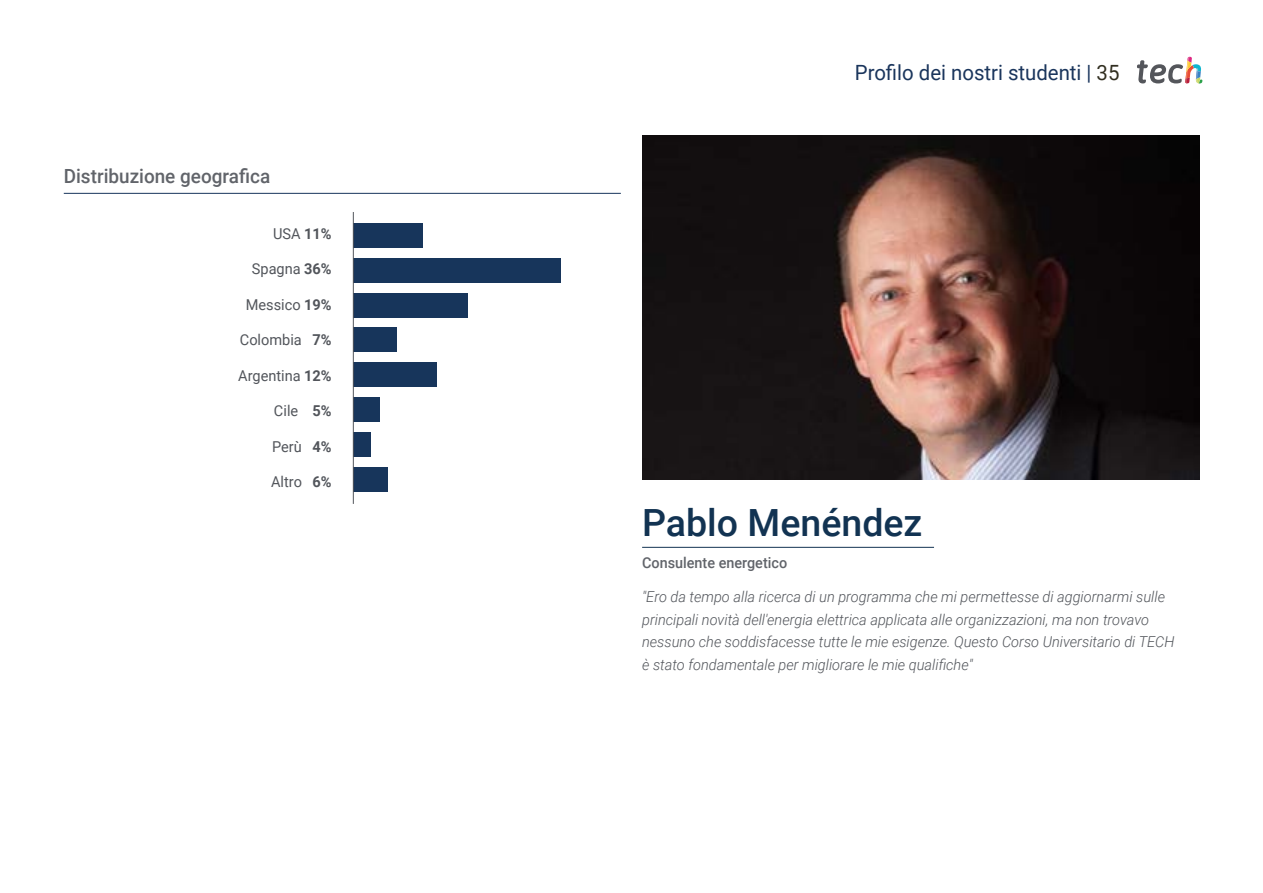
<style>
.page{position:relative;width:1263px;height:893px;background:#fff}
.page>*{position:absolute;margin:0;border:0;box-sizing:border-box;transform-origin:0 0}
.t1{font:500 37.5px "Roboto";color:#123352}
.t2{font:21px "Roboto";color:#1a355c}
.t3{font:500 19.5px "Roboto";color:#61646a}
.t4{font:italic 300 15px/22.5px "Roboto";color:#52555b}
.t5{font:15px "Roboto";color:#52555b}
.t6{font:500 15px "Roboto";color:#61646a;scale:.96 1}
.s1{font-weight:700}
.s2{color:#312e20}
</style>
<div class="page">
<hr style="left:642px;top:547px;width:292px;height:1px;background:#123352">
<svg style="left:1137px;top:57px;width:65px;height:27px"></svg>
<img style="left:642px;top:136px;width:557px;height:343px">
<hr style="left:64px;top:193px;width:557px;height:1px;background:#17355b">
<div style="left:353px;top:223px;width:70px;height:25px;background:#17355b"></div>
<div style="left:353px;top:397px;width:27px;height:25px;background:#17355b"></div>
<div style="left:353px;top:258px;width:207px;height:25px;background:#17355b"></div>
<div style="left:353px;top:432px;width:18px;height:25px;background:#17355b"></div>
<div style="left:353px;top:293px;width:115px;height:24px;background:#17355b"></div>
<div style="left:353px;top:467px;width:35px;height:24px;background:#17355b"></div>
<div style="left:353px;top:327px;width:43px;height:25px;background:#17355b"></div>
<div style="left:353px;top:362px;width:84px;height:25px;background:#17355b"></div>
<hr style="left:353px;top:212px;width:1px;height:292px;background:#52555b">
<h3 class="t3" style="left:64px;top:162px;width:208px">Distribuzione geografica</h3>
<p class="t5" style="left:273px;top:223px;width:60px">USA <span class="s1">11%</span></p>
<p class="t5" style="left:252px;top:258px;width:81px">Spagna <span class="s1">36%</span></p>
<p class="t5" style="left:246px;top:294px;width:87px">Messico <span class="s1">19%</span></p>
<p class="t5" style="left:240px;top:329px;width:93px">Colombia <span class="s1">7%</span></p>
<p class="t5" style="left:238px;top:365px;width:95px">Argentina <span class="s1">12%</span></p>
<p class="t5" style="left:274px;top:400px;width:59px">Cile <span class="s1">5%</span></p>
<p class="t5" style="left:272px;top:436px;width:61px">Perù <span class="s1">4%</span></p>
<p class="t5" style="left:271px;top:471px;width:62px">Altro <span class="s1">6%</span></p>
<h2 class="t2" style="left:855px;top:57px;width:266px">Profilo dei nostri studenti | <span class="s2">35</span></h2>
<h1 class="t1" style="left:642px;top:496px;width:282px">Pablo Menéndez</h1>
<p class="t6" style="left:642px;top:552px;width:153px">Consulente energetico</p>
<p class="t4" style="left:642px;top:585px;width:534px">"Ero da tempo alla ricerca di un programma che mi permettesse di aggiornarmi sulle principali novità dell'energia elettrica applicata alle organizzazioni, ma non trovavo nessuno che soddisfacesse tutte le mie esigenze. Questo Corso Universitario di TECH è stato fondamentale per migliorare le mie qualifiche"</p>
</div>
